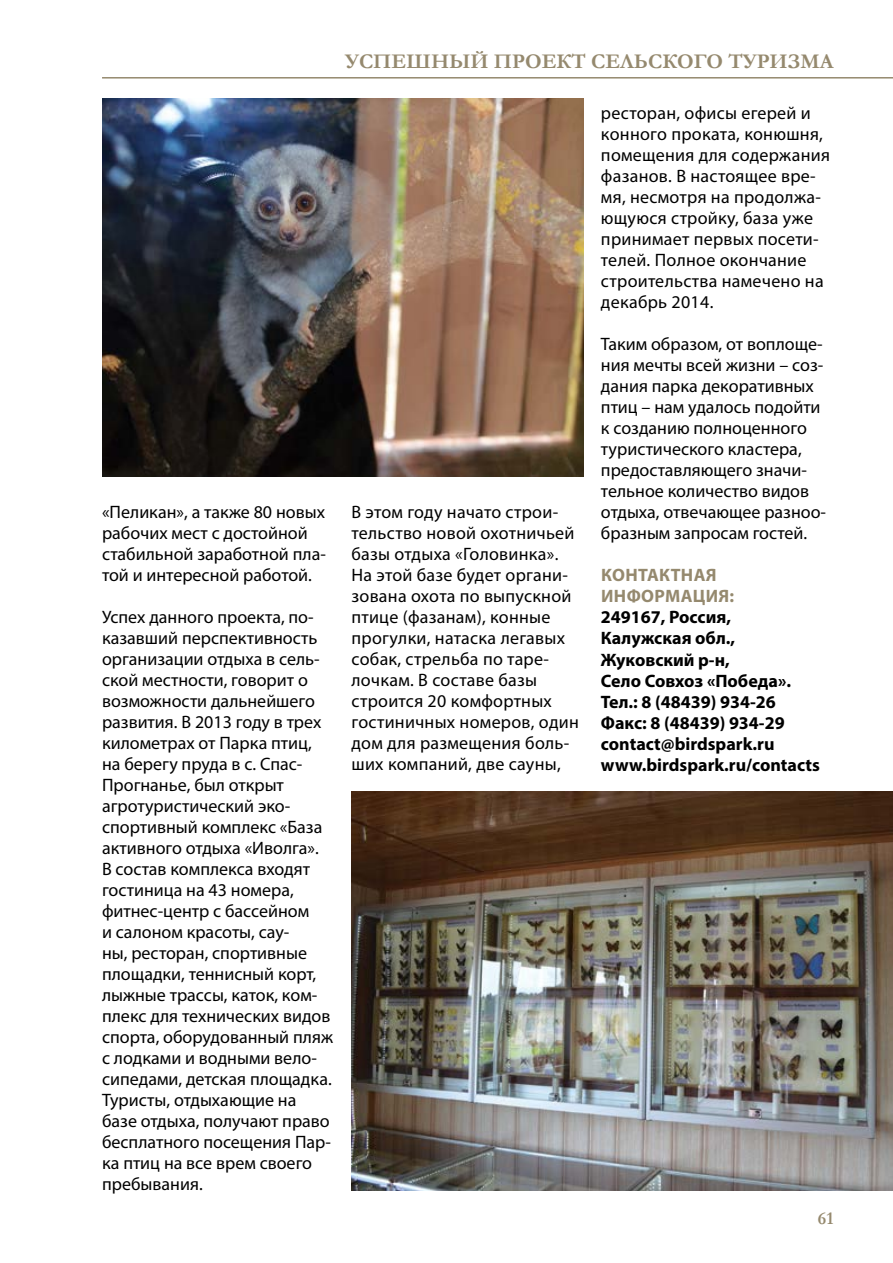
<style>
.page{position:relative;width:893px;height:1263px;background:#fff}
.page>*{position:absolute;margin:0;border:0;box-sizing:border-box;transform-origin:0 0}
.t1{font:700 21px "Garamond";color:#95896e}
.t2{font:18px/21px "Myriad Pro";color:#000}
.t3{font:700 18px/21px "Myriad Pro";color:#000}
.t4{font:700 18px/21px "Myriad Pro";letter-spacing:.02em;color:#95896e}
.t5{font:700 18px "Garamond";color:#95896e}
</style>
<div class="page">
<hr style="left:102px;top:77px;width:791px;height:2px;background:#95896e">
<img style="left:102px;top:98px;width:482px;height:378px">
<img style="left:351px;top:791px;width:542px;height:399px">
<p class="t1" style="left:345px;top:47px;width:490px">УСПЕШНЫЙ ПРОЕКТ СЕЛЬСКОГО ТУРИЗМА</p>
<p class="t2" style="left:102px;top:501px;width:225px">«Пеликан», а также 80 новых рабочих мест с достойной стабильной заработной пла&shy;той и интересной работой.</p>
<p class="t2" style="left:102px;top:606px;width:232px">Успех данного проекта, по&shy;казавший перспективность организации отдыха в сель&shy;ской местности, говорит о возможности дальнейшего развития. В 2013 году в трех километрах от Парка птиц, на берегу пруда в с. Спас-<br>Прогнанье, был открыт агротуристический эко&shy;спортивный комплекс «База активного отдыха «Иволга».<br>В состав комплекса входят гостиница на 43 номера, фитнес-центр с бассейном<br>и салоном красоты, сау-<br>ны, ресторан, спортивные площадки, теннисный корт, лыжные трассы, каток, ком&shy;плекс для технических видов спорта, оборудованный пляж с лодками и водными вело&shy;сипедами, детская площадка.<br>Туристы, отдыхающие на базе отдыха, получают право бесплатного посещения Пар&shy;ка птиц на все врем своего пребывания.</p>
<p class="t2" style="left:351px;top:501px;width:229px">В этом году начато строи&shy;тельство новой охотничьей базы отдыха «Головинка».<br>На этой базе будет органи&shy;зована охота по выпускной птице (фазанам), конные прогулки, натаска легавых собак, стрельба по таре&shy;лочкам. В составе базы строится 20 комфортных гостиничных номеров, один дом для размещения боль&shy;ших компаний, две сауны,</p>
<p class="t2" style="left:601px;top:102px;width:230px">ресторан, офисы егерей и конного проката, конюшня, помещения для содержания фазанов. В настоящее вре&shy;мя, несмотря на продолжа&shy;ющуюся стройку, база уже принимает первых посети&shy;телей. Полное окончание строительства намечено на декабрь 2014.</p>
<p class="t2" style="left:601px;top:334px;width:227px">Таким образом, от воплоще&shy;ния мечты всей жизни – соз&shy;дания парка декоративных птиц – нам удалось подойти к созданию полноценного туристического кластера, предоставляющего значи&shy;тельное количество видов отдыха, отвечающее разноо&shy;бразным запросам гостей.</p>
<p class="t4" style="left:601px;top:564px;width:135px">КОНТАКТНАЯ<br>ИНФОРМАЦИЯ:</p>
<p class="t3" style="left:601px;top:606px;width:220px">249167, Россия,<br>Калужская обл.,<br>Жуковский р-н,<br>Село Совхоз «Победа».<br>Тел.: 8 (48439) 934-26<br>Факс: 8 (48439) 934-29 contact@birdspark.ru www.birdspark.ru/contacts</p>
<p class="t5" style="left:818px;top:1206px;width:17px">61</p>
</div>
